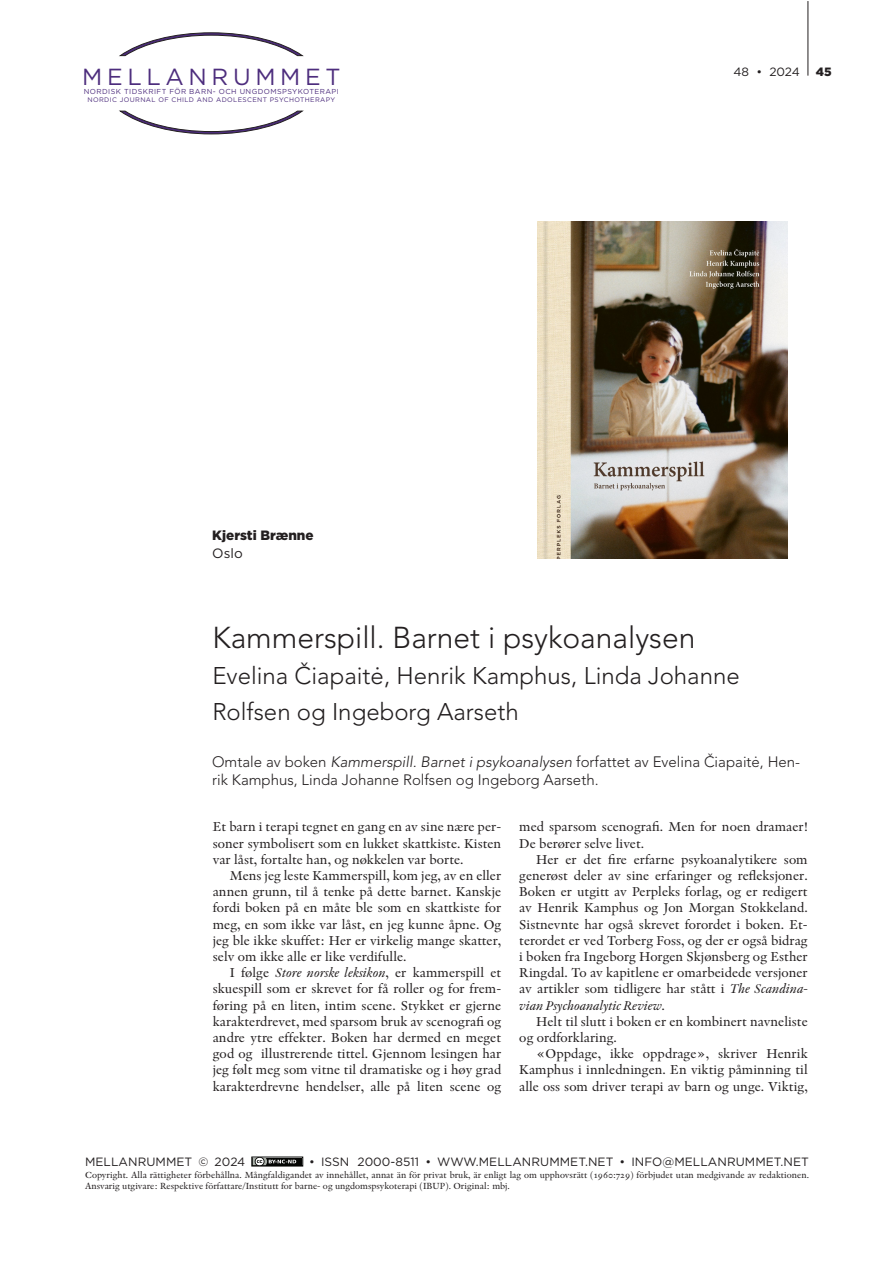
<style>
.page{position:relative;width:893px;height:1263px;background:#fff}
.page>*{position:absolute;margin:0;border:0;box-sizing:border-box;transform-origin:0 0}
.Rubrik1{font:300 30px "Avenir LT Pro";color:#231f20}
.Rubrik1-2{font:300 24px/36px "Avenir LT Pro";color:#231f20}
.t1{font:23.25px "Gotham";letter-spacing:.2em;color:#4d2d7d}
.Ingress{font:300 15px/18px "Avenir LT Pro";color:#231f20}
.Bröd-2{font:13.5px/16.2px "Indigo Regular Os F";color:#231f20;text-align:justify}
.Bröd-1{font:13.5px/16.2px "Indigo Regular Os F";color:#231f20;text-align:justify}
.Författare{font:900 13.5px "Gotham";color:#231f20}
.Ingress-2{font:13.5px "Gotham";color:#231f20}
.t2{font:12px "Gotham";letter-spacing:.005em;color:#231f20}
.t3{font:900 12px "Gotham";color:#231f20}
.t4{font:9.3px/11.1px "Indigo Regular Os F";color:#231f20}
.t5{font:7.2px "Gotham";letter-spacing:.06em;color:#4d2d7d}
.t6{font:6.6px "Gotham";letter-spacing:.06em;color:#4d2d7d}
.s1{font-style:italic}
.s2{font-family:"Indigo Italic Os F"}
</style>
<div class="page">
<hr style="left:808px;top:1px;width:1px;height:75px;background:#231f20">
<div style="left:251px;top:1157px;width:52px;height:9px;border:1px solid #040503"></div>
<div style="left:253px;top:1158px;width:49px;height:7px;background:#040503"></div>
<svg style="left:251px;top:1157px;width:45px;height:10px"></svg>
<svg style="left:119px;top:32px;width:184px;height:102px"></svg>
<img style="left:538px;top:221px;width:250px;height:337px">
<h3 class="t1" style="left:82px;top:62px;width:260px">MELLANRUMMET</h3>
<p class="t5" style="left:84px;top:87px;width:257px">NORDISK TIDSKRIFT FÖR BARN- OCH UNGDOMSPSYKOTERAPI</p>
<p class="t6" style="left:87px;top:96px;width:249px">NORDIC JOURNAL OF CHILD AND ADOLESCENT PSYCHOTHERAPY</p>
<p class="Författare" style="left:212px;top:527px;width:103px">Kjersti Brænne</p>
<p class="Ingress-2" style="left:212px;top:545px;width:32px">Oslo</p>
<p class="t2" style="left:734px;top:64px;width:68px">48 • 2024</p>
<p class="t3" style="left:816px;top:64px;width:17px">45</p>
<p class="Rubrik1" style="left:212px;top:620px;width:484px">Kammerspill. Barnet i psykoanalysen</p>
<p class="Rubrik1-2" style="left:212px;top:658px;width:529px">Evelina Čiapaitė, Henrik Kamphus, Linda Johanne<br>Rolfsen og Ingeborg Aarseth</p>
<p class="Ingress" style="left:212px;top:753px;width:590px">Omtale av boken <span class="s1">Kammerspill. Barnet i psykoanalysen</span> forfattet av Evelina Čiapaitė, Hen&shy;rik Kamphus, Linda Johanne Rolfsen og Ingeborg Aarseth.</p>
<p class="Bröd-1" style="left:213px;top:819px;width:290px">Et barn i terapi tegnet en gang en av sine nære per&shy;soner symbolisert som en lukket skattkiste. Kisten var låst, fortalte han, og nøkkelen var borte.</p>
<p class="Bröd-2" style="left:213px;top:867px;width:290px;text-indent:17px">Mens jeg leste Kammerspill, kom jeg, av en eller annen grunn, til å tenke på dette barnet. Kanskje fordi boken på en måte ble som en skattkiste for meg, en som ikke var låst, en jeg kunne åpne. Og jeg ble ikke skuffet: Her er virkelig mange skatter, selv om ikke alle er like verdifulle.</p>
<p class="Bröd-2" style="left:213px;top:964px;width:290px;text-indent:17px">I følge <span class="s2">Store norske leksikon</span>, er kammerspill et skuespill som er skrevet for få roller og for frem&shy;føring på en liten, intim scene. Stykket er gjerne karakterdrevet, med sparsom bruk av scenografi og andre ytre effekter. Boken har dermed en meget god og illustrerende tittel. Gjennom lesingen har jeg følt meg som vitne til dramatiske og i høy grad karakterdrevne hendelser, alle på liten scene og</p>
<p class="Bröd-2" style="left:519px;top:819px;width:290px">med sparsom scenografi. Men for noen dramaer!<br>De berører selve livet.</p>
<p class="Bröd-2" style="left:519px;top:851px;width:290px;text-indent:17px">Her er det fire erfarne psykoanalytikere som generøst deler av sine erfaringer og refleksjoner.<br>Boken er utgitt av Perpleks forlag, og er redigert av Henrik Kamphus og Jon Morgan Stokkeland.<br>Sistnevnte har også skrevet forordet i boken. Et&shy;terordet er ved Torberg Foss, og der er også bidrag i boken fra Ingeborg Horgen Skjønsberg og Esther Ringdal. To av kapitlene er omarbeidede versjoner av artikler som tidligere har stått i <span class="s2">The Scandina&shy;vian Psychoanalytic Review.</span></p>
<p class="Bröd-2" style="left:519px;top:1013px;width:290px;text-indent:17px">Helt til slutt i boken er en kombinert navneliste og ordforklaring.</p>
<p class="Bröd-2" style="left:519px;top:1045px;width:290px;text-indent:17px">«Oppdage, ikke oppdrage», skriver Henrik Kamphus i innledningen. En viktig påminning til alle oss som driver terapi av barn og unge. Viktig,</p>
<p class="t2" style="left:85px;top:1155px;width:162px">MELLANRUMMET © 2024</p>
<p class="t2" style="left:309px;top:1155px;width:501px">• ISSN 2000-8511 • WWW.MELLANRUMMET.NET • INFO@MELLANRUMMET.NET</p>
<p class="t4" style="left:85px;top:1169px;width:725px">Copyright. Alla rättigheter förbehållna. Mångfaldigandet av innehållet, annat än för privat bruk, är enligt lag om upphovsrätt (1960:729) förbjudet utan medgivande av redaktionen.<br>Ansvarig utgivare: Respektive författare/Institutt for barne- og ungdomspsykoterapi (IBUP). Original: mbj.</p>
</div>
